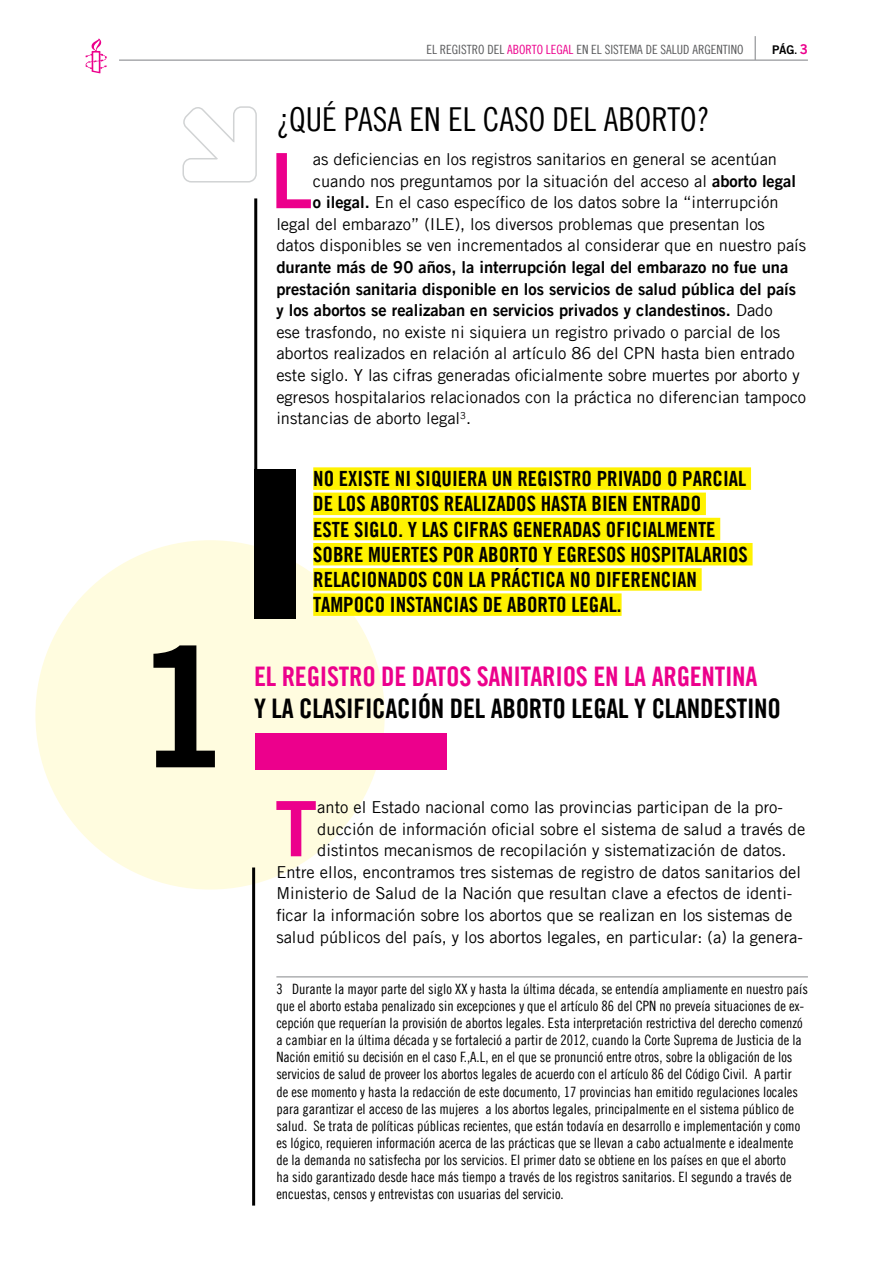
<style>
.page{position:relative;width:893px;height:1263px;background:#fff}
.page>*{position:absolute;margin:0;border:0;box-sizing:border-box;transform-origin:0 0}
.t1{font:166.5px "Amnesty Trade Gothic Bd 2";color:#000}
.t2{font:76.35px "Amnesty Trade Gothic Bd 2";color:#ec008c}
.t3{font:33px "Amnesty Trade Gothic Cn 18";color:#000}
.t4{font:27px "Amnesty Trade Gothic Bd Cn 20";letter-spacing:-.01em;color:#000}
.t5{font:27px "Amnesty Trade Gothic Bd Cn 20";color:#ec008c}
.t6{font:21px "Amnesty Trade Gothic Bd Cn 20";color:#000}
.t7{font:16.5px/21.6px "Amnesty Trade Gothic";color:#000}
.t8{font:16.5px/21.6px "Amnesty Trade Gothic Bd 2";color:#000}
.t9{font:14.25px/17.1px "Amnesty Trade Gothic Cn 18";color:#000}
.t10{font:12.75px "Amnesty Trade Gothic Cn 18";color:#58595b}
.t11{font:12px "Amnesty Trade Gothic Bd 2";color:#000}
.s1{color:#ec008c}
.s2{font-family:"Amnesty Trade Gothic Bd Cn 20"}
.s3{font-size:13.5px;color:#ec008c}
.s4{font-family:"Amnesty Trade Gothic Bd 2"}
.s5{font-family:"Amnesty Trade Gothic"}
</style>
<div class="page">
<svg style="left:85px;top:38px;width:22px;height:35px"></svg>
<svg style="left:755px;top:36px;width:1px;height:24px"></svg>
<hr style="left:119px;top:60px;width:689px;height:1px;background:#939598">
<div style="left:35px;top:540px;width:350px;height:349px;background:#fffcdf;border-radius:50%"></div>
<hr style="left:276px;top:976px;width:532px;height:1px;background:#939598">
<hr style="left:254px;top:198px;width:3px;height:397px;background:#000">
<hr style="left:252px;top:867px;width:3px;height:338px;background:#000">
<svg style="left:182px;top:106px;width:75px;height:77px"></svg>
<div style="left:254px;top:469px;width:42px;height:149px;background:#000"></div>
<div style="left:313px;top:467px;width:438px;height:23px;background:#fff200"></div>
<div style="left:313px;top:493px;width:393px;height:22px;background:#fff200"></div>
<div style="left:313px;top:518px;width:407px;height:22px;background:#fff200"></div>
<div style="left:313px;top:543px;width:440px;height:22px;background:#fff200"></div>
<div style="left:313px;top:568px;width:389px;height:23px;background:#fff200"></div>
<div style="left:313px;top:593px;width:309px;height:23px;background:#fff200"></div>
<div style="left:255px;top:733px;width:191px;height:37px;background:#ec008c"></div>
<h1 class="t1" style="left:132px;top:605px;width:103px">1</h1>
<p class="t10" style="left:426px;top:42px;width:318px">EL REGISTRO DEL <span class="s1">ABORTO LEGAL</span> EN EL SISTEMA DE SALUD ARGENTINO</p>
<p class="t11" style="left:772px;top:43px;width:37px">PáG<span class="s2">.</span> <span class="s3">3</span></p>
<h3 class="t3" style="left:276px;top:100px;width:435px">¿QUÉ PASA EN EL CASO DEL ABORTO?</h3>
<h2 class="t2" style="left:270px;top:134px;width:44px">L</h2>
<p class="t7" style="left:313px;top:148px;width:466px">as deficiencias en los registros sanitarios en general se acentúan</p>
<p class="t7" style="left:313px;top:170px;width:485px">cuando nos preguntamos por la situación del acceso al <span class="s4">aborto legal</span></p>
<p class="t7" style="left:313px;top:191px;width:467px"><span class="s4">o ilegal.</span> En el caso específico de los datos sobre la “interrupción</p>
<p class="t7" style="left:276px;top:213px;width:490px">legal del embarazo” (ILE), los diversos problemas que presentan los</p>
<p class="t7" style="left:276px;top:235px;width:531px">datos disponibles se ven incrementados al considerar que en nuestro país</p>
<p class="t8" style="left:276px;top:256px;width:521px">durante más de 90 años, la interrupción legal del embarazo no fue una prestación sanitaria disponible en los servicios de salud pública del país y los abortos se realizaban en servicios privados y clandestinos. <span class="s5">Dado</span></p>
<p class="t7" style="left:276px;top:321px;width:531px">ese trasfondo, no existe ni siquiera un registro privado o parcial de los abortos realizados en relación al artículo 86 del CPN hasta bien entrado este siglo. Y las cifras generadas oficialmente sobre muertes por aborto y egresos hospitalarios relacionados con la práctica no diferencian tampoco instancias de aborto legal<sup>3</sup>.</p>
<h3 class="t6" style="left:313px;top:466px;width:53px">NO EXISTE</h3>
<h3 class="t6" style="left:395px;top:466px;width:57px">NI SIQUIERA</h3>
<h3 class="t6" style="left:492px;top:466px;width:36px">UN REGISTRO</h3>
<h3 class="t6" style="left:597px;top:466px;width:135px">PRIVADO O PARCIAL</h3>
<h3 class="t6" style="left:313px;top:491px;width:68px">DELOS ABORTOS</h3>
<h3 class="t6" style="left:444px;top:491px;width:10px">REALI</h3>
<h3 class="t6" style="left:487px;top:491px;width:20px">ZADOS</h3>
<h3 class="t6" style="left:541px;top:491px;width:21px">HASTA</h3>
<h3 class="t6" style="left:592px;top:491px;width:10px">BIEN</h3>
<h3 class="t6" style="left:632px;top:491px;width:11px">ENTRADO</h3>
<h3 class="t6" style="left:313px;top:516px;width:10px">ESTE</h3>
<h3 class="t6" style="left:354px;top:516px;width:10px">SIGLO</h3>
<h3 class="t6" style="left:398px;top:516px;width:125px">. YLAS CIFRAS GENERADAS</h3>
<h3 class="t6" style="left:606px;top:516px;width:47px">OFICIALMENTE</h3>
<h3 class="t6" style="left:313px;top:541px;width:11px">SOBRE</h3>
<h3 class="t6" style="left:368px;top:541px;width:11px">MUERTES</h3>
<h3 class="t6" style="left:443px;top:541px;width:47px">POR ABORTO</h3>
<h3 class="t6" style="left:543px;top:541px;width:25px">Y EGRESOS</h3>
<h3 class="t6" style="left:630px;top:541px;width:51px">HOSPITALARIOS</h3>
<h3 class="t6" style="left:313px;top:567px;width:10px">RELA</h3>
<h3 class="t6" style="left:351px;top:567px;width:21px">CIONADOS</h3>
<h3 class="t6" style="left:432px;top:567px;width:200px">CON LA PRÁCTICA NO DIFEREN</h3>
<h3 class="t6" style="left:661px;top:567px;width:20px">CIAN</h3>
<h3 class="t6" style="left:313px;top:592px;width:87px">TAMPOCO INSTAN</h3>
<h3 class="t6" style="left:443px;top:592px;width:75px">CIAS DEABORTO</h3>
<h3 class="t6" style="left:571px;top:592px;width:10px">LEGAL</h3>
<h3 class="t6" style="left:617px;top:592px;width:6px">.</h3>
<h3 class="t5" style="left:254px;top:660px;width:41px">EL REGISTRO</h3>
<h3 class="t5" style="left:381px;top:660px;width:44px">DE DATOS</h3>
<h3 class="t5" style="left:477px;top:660px;width:12px">SANITARIOS</h3>
<h3 class="t5" style="left:593px;top:660px;width:83px">EN LA ARGENTINA</h3>
<h3 class="t4" style="left:254px;top:691px;width:250px">Y LA CLASIFICACIÓN DEL ABORTO</h3>
<h3 class="t4" style="left:571px;top:691px;width:13px">LEGAL</h3>
<h3 class="t4" style="left:634px;top:691px;width:43px">Y CLANDESTINO</h3>
<h2 class="t2" style="left:275px;top:782px;width:44px">T</h2>
<p class="t7" style="left:317px;top:796px;width:467px">anto el Estado nacional como las provincias participan de la pro-</p>
<p class="t7" style="left:317px;top:818px;width:490px">ducción de información oficial sobre el sistema de salud a través de</p>
<p class="t7" style="left:317px;top:839px;width:471px">distintos mecanismos de recopilación y sistematización de datos.</p>
<p class="t7" style="left:276px;top:861px;width:526px">Entre ellos, encontramos tres sistemas de registro de datos sanitarios del</p>
<p class="t7" style="left:276px;top:883px;width:518px">Ministerio de Salud de la Nación que resultan clave a efectos de identi-</p>
<p class="t7" style="left:276px;top:904px;width:517px">ficar la información sobre los abortos que se realizan en los sistemas de</p>
<p class="t7" style="left:276px;top:926px;width:528px">salud públicos del país, y los abortos legales, en particular: (a) la genera-</p>
<p class="t9" style="left:276px;top:980px;width:533px">3 Durante la mayor parte del siglo XX y hasta la última década, se entendía ampliamente en nuestro país que el aborto estaba penalizado sin excepciones y que el artículo 86 del CPN no preveía situaciones de ex&shy;cepción que requerían la provisión de abortos legales. Esta interpretación restrictiva del derecho comenzó a cambiar en la última década y se fortaleció a partir de 2012, cuando la Corte Suprema de Justicia de la Nación emitió su decisión en el caso F.,A.L, en el que se pronunció entre otros, sobre la obligación de los servicios de salud de proveer los abortos legales de acuerdo con el artículo 86 del Código Civil. A partir<br>de ese momento y hasta la redacción de este documento, 17 provincias han emitido regulaciones locales para garantizar el acceso de las mujeres a los abortos legales, principalmente en el sistema público de salud. Se trata de políticas públicas recientes, que están todavía en desarrollo e implementación y como es lógico, requieren información acerca de las prácticas que se llevan a cabo actualmente e idealmente de la demanda no satisfecha por los servicios. El primer dato se obtiene en los países en que el aborto<br>ha sido garantizado desde hace más tiempo a través de los registros sanitarios. El segundo a través de encuestas, censos y entrevistas con usuarias del servicio.</p>
</div>
